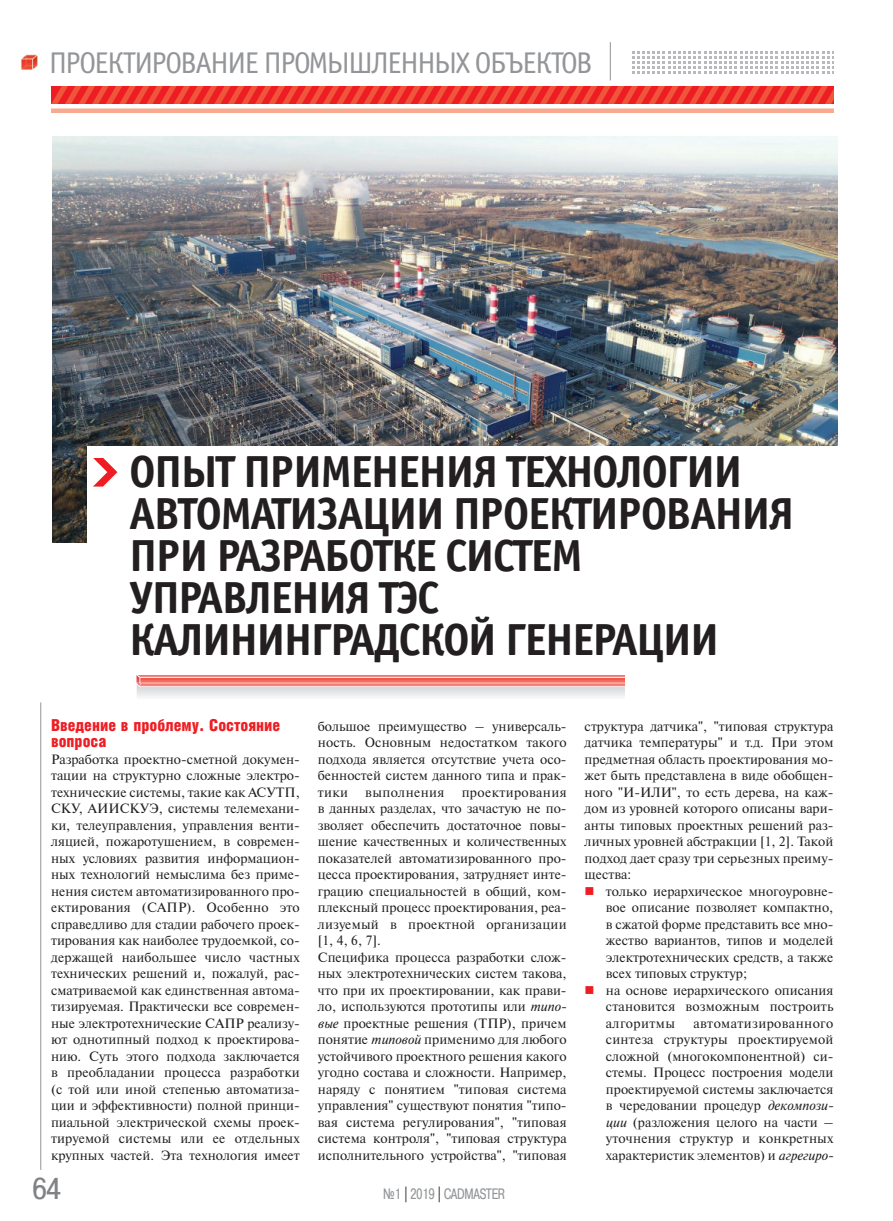
<style>
.page{position:relative;width:893px;height:1221px;background:#fff}
.page>*{position:absolute;margin:0;border:0;box-sizing:border-box;transform-origin:0 0}
.t1{font:700 45px/42px "Officina Sans C";letter-spacing:-.04em;color:#231f20}
.t2{font:30px "Officina Sans C";letter-spacing:-.05em;color:#939598}
.t3{font:30px "Pragmatica Cond C";color:#808285;scale:1.07 1}
.t4{font:900 16.5px/16.5px "Helios Cond";color:#ee1d23}
.t5{font:15px "Pragmatica Cond C";color:#939598;scale:.9 1}
.t6{font:13.5px/16.5px "Newton C";color:#231f20;text-align:justify}
.t7{font:13.5px "Newton C";letter-spacing:.025em;color:#231f20}
.s1{font-style:italic}
.s2{color:#231f20}
.s3{color:#ee1d23}
</style>
<div class="page">
<img style="left:21px;top:54px;width:17px;height:16px">
<hr style="left:610px;top:42px;width:1px;height:38px;background:#939598">
<svg style="left:632px;top:51px;width:202px;height:23px"></svg>
<svg style="left:51px;top:86px;width:782px;height:18px;background:#ee352d"></svg>
<div style="left:51px;top:108px;width:782px;height:5px;background:#f8a98e"></div>
<img style="left:52px;top:137px;width:785px;height:405px">
<div style="left:87px;top:446px;width:763px;height:219px;background:#fff"></div>
<hr style="left:40px;top:702px;width:1px;height:467px;background:#939598">
<svg style="left:93px;top:458px;width:24px;height:28px"></svg>
<svg style="left:136px;top:675px;width:488px;height:22px;background:#ecb5b2"></svg>
<h2 class="t2" style="left:49px;top:52px;width:545px">ПРОЕКТИРОВАНИЕ ПРОМЫШЛЕННЫХ ОБЪЕКТОВ</h2>
<h1 class="t1" style="left:129px;top:454px;width:667px">ОПЫТ ПРИМЕНЕНИЯ ТЕХНОЛОГИИ<br>АВТОМАТИЗАЦИИ ПРОЕКТИРОВАНИЯ<br>ПРИ РАЗРАБОТКЕ СИСТЕМ<br>УПРАВЛЕНИЯ ТЭС<br>КАЛИНИНГРАДСКОЙ ГЕНЕРАЦИИ</h1>
<p class="t4" style="left:51px;top:718px;width:231px">Введение в проблему. Состояние вопроса</p>
<p class="t6" style="left:51px;top:751px;width:250px">Разработка проектно-сметной докумен&shy;тации на структурно сложные электро&shy;технические системы, такие как АСУТП, СКУ, АИИСКУЭ, системы телемехани&shy;ки, телеуправления, управления венти&shy;ляцией, пожаротушением, в современ&shy;ных условиях развития информацион&shy;ных технологий немыслима без приме&shy;нения систем автоматизированного про&shy;ектирования (САПР). Особенно это справедливо для стадии рабочего проек&shy;тирования как наиболее трудоемкой, со&shy;держащей наибольшее число частных технических решений и, пожалуй, рас&shy;сматриваемой как единственная автома&shy;тизируемая. Практически все современ&shy;ные электротехнические САПР реализу&shy;ют однотипный подход к проектирова&shy;нию. Суть этого подхода заключается в преобладании процесса разработки (с той или иной степенью автоматиза&shy;ции и эффективности) полной принци&shy;пиальной электрической схемы проек&shy;тируемой системы или ее отдельных крупных частей. Эта технология имеет</p>
<p class="t6" style="left:318px;top:718px;width:250px">большое преимущество – универсаль&shy;ность. Основным недостатком такого подхода является отсутствие учета осо&shy;бенностей систем данного типа и прак&shy;тики</p>
<p class="t6" style="left:318px;top:784px;width:250px;text-align:left;text-indent:144px">проектирования в данных разделах, что зачастую не по&shy;зволяет обеспечить достаточное повы&shy;шение качественных и количественных показателей автоматизированного про&shy;цесса проектирования, затрудняет инте&shy;грацию специальностей в общий, ком&shy;плексный процесс проектирования, реа&shy;лизуемый в проектной организации [1, 4, 6, 7].<br>Специфика процесса разработки слож&shy;ных электротехнических систем такова, что при их проектировании, как прави&shy;ло, используются прототипы или <span class="s1">типо&shy;вые</span> проектные решения (ТПР), причем понятие <span class="s1">типовой</span> применимо для любого устойчивого проектного решения какого угодно состава и сложности. Например, наряду с понятием "типовая система управления" существуют понятия "типо&shy;вая система регулирования", "типовая система контроля", "типовая структура исполнительного устройства", "типовая</p>
<p class="t7" style="left:365px;top:787px;width:81px">выполнения</p>
<h2 class="t3" style="left:33px;top:1171px;width:27px">64</h2>
<p class="t5" style="left:383px;top:1185px;width:137px">¹1 <span class="s2">|</span> 2019 <span class="s2">|</span> CADMASTER</p>
<p class="t6" style="left:585px;top:718px;width:250px">структура датчика", "типовая структура датчика температуры" и т.д. При этом предметная область проектирования мо&shy;жет быть представлена в виде обобщен&shy;ного "И-ИЛИ", то есть дерева, на каж&shy;дом из уровней которого описаны вари&shy;анты типовых проектных решений раз&shy;личных уровней абстракции [1, 2]. Такой подход дает сразу три серьезных преиму&shy;щества:</p>
<p class="t6" style="left:606px;top:883px;width:229px;text-indent:-21px"><span class="s3">■</span> только иерархическое многоуровне&shy;вое описание позволяет компактно, в сжатой форме представить все мно&shy;жество вариантов, типов и моделей электротехнических средств, а также всех типовых структур;</p>
<p class="t6" style="left:606px;top:982px;width:229px;text-indent:-21px"><span class="s3">■</span> на основе иерархического описания становится возможным построить алгоритмы</p>
<p class="t6" style="left:606px;top:1015px;width:229px;text-indent:88px">автоматизированного синтеза структуры проектируемой сложной (многокомпонентной) си&shy;стемы. Процесс построения модели проектируемой системы заключается в чередовании процедур <span class="s1">декомпози&shy;ции</span> (разложения целого на части – уточнения структур и конкретных характеристик элементов) и <span class="s1">агрегиро-</span></p>
</div>
